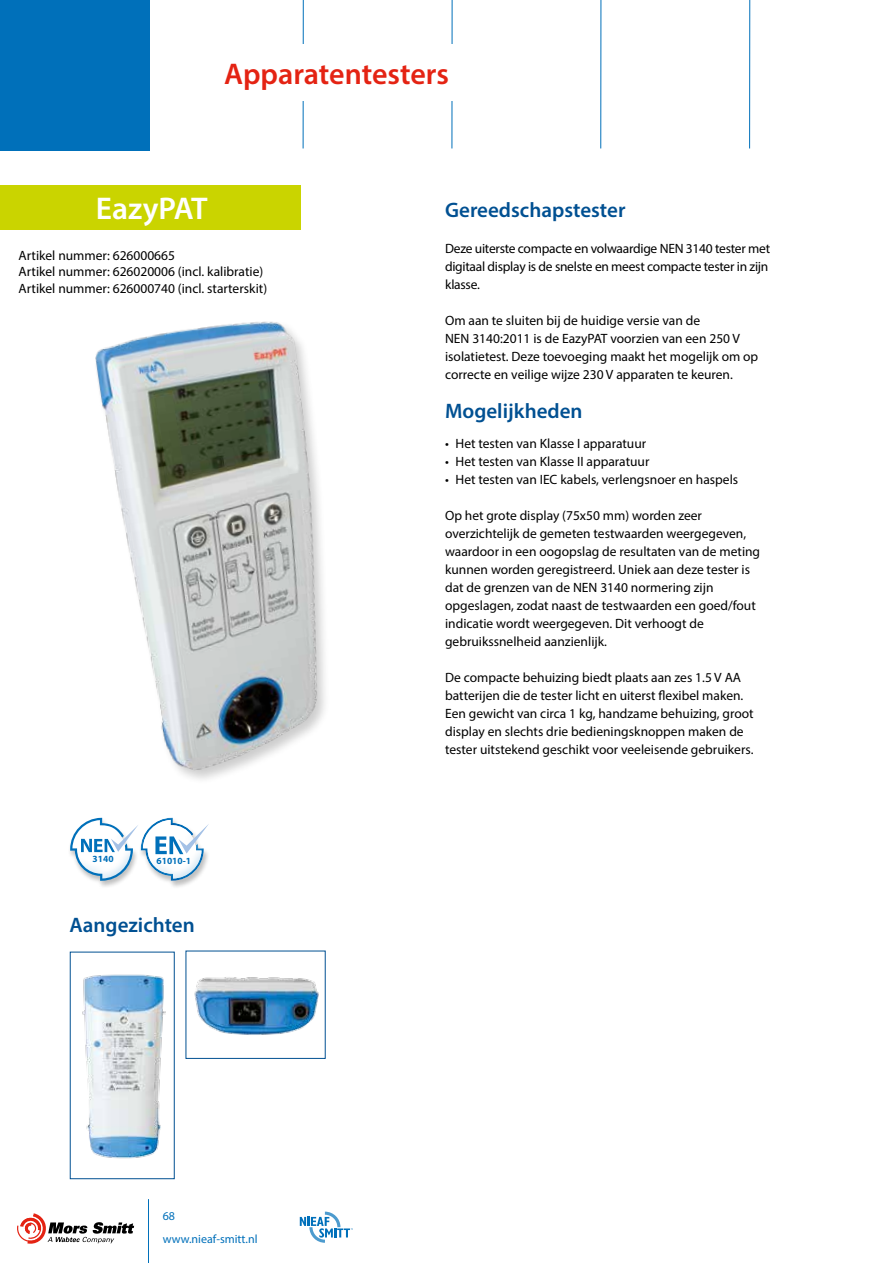
<style>
.page{position:relative;width:893px;height:1263px;background:#fff}
.page>*{position:absolute;margin:0;border:0;box-sizing:border-box;transform-origin:0 0}
.t1{font:600 31.5px "Myriad Pro";color:#fff}
.t2{font:600 30px "Myriad Pro";color:#e42313}
.t3{font:600 21px "Myriad Pro";color:#005092}
.t4{font:13.5px/18px "Myriad Pro";color:#000}
.t5{font:13.5px/18px "Myriad Pro";letter-spacing:-.02em;color:#000}
.t6{font:12px/22.5px "Myriad Pro";color:#0070ba}
.t7{font:700 9.45px "Myriad Pro";color:#0070ba}
</style>
<div class="page">
<svg style="left:300px;top:1211px;width:53px;height:32px"></svg>
<svg style="left:17px;top:1213px;width:117px;height:31px"></svg>
<hr style="left:303px;top:0;width:1px;height:148px;background:#0070ba">
<hr style="left:452px;top:0;width:1px;height:148px;background:#0070ba">
<hr style="left:600px;top:0;width:1px;height:148px;background:#0070ba">
<hr style="left:749px;top:0;width:1px;height:148px;background:#0070ba">
<div style="left:0;top:0;width:150px;height:151px;background:#0070ba"></div>
<hr style="left:148px;top:1199px;width:1px;height:64px;background:#0070ba">
<div style="left:224px;top:45px;width:284px;height:56px;background:#fff"></div>
<div style="left:0;top:185px;width:301px;height:44px;background:#cad400"></div>
<img style="left:95px;top:321px;width:230px;height:458px">
<img style="left:194px;top:977px;width:125px;height:58px">
<img style="left:82px;top:974px;width:84px;height:185px">
<div style="left:138px;top:817px;width:72px;height:72px;background:#000;opacity:.25"></div>
<div style="left:138px;top:815px;width:66px;height:63px;background:#fff"></div>
<div style="left:67px;top:817px;width:72px;height:72px;background:#000;opacity:.25"></div>
<div style="left:67px;top:816px;width:66px;height:52px;background:#fff"></div>
<div style="left:67px;top:825px;width:66px;height:56px;background:#fff"></div>
<svg style="left:70px;top:818px;width:139px;height:63px"></svg>
<h2 class="t2" style="left:224px;top:55px;width:68px">Solar</h2>
<h2 class="t2" style="left:224px;top:55px;width:226px">Apparatentesters</h2>
<h1 class="t1" style="left:96px;top:188px;width:114px">EazyPAT</h1>
<p class="t4" style="left:19px;top:247px;width:250px;line-height:16.5px">Artikel nummer: 626000665<br>Artikel nummer: 626020006 (incl. kalibratie)<br>Artikel nummer: 626000740 (incl. starterskit)</p>
<p class="t7" style="left:93px;top:853px;width:22px">3140</p>
<p class="t7" style="left:157px;top:855px;width:36px">61010-1</p>
<h3 class="t3" style="left:70px;top:911px;width:127px">Aangezichten</h3>
<p class="t6" style="left:163px;top:1204px;width:96px">68 www.nieaf-smitt.nl</p>
<h3 class="t3" style="left:445px;top:196px;width:182px">Gereedschapstester</h3>
<p class="t5" style="left:445px;top:239px;width:327px">Deze uiterste compacte en volwaardige NEN 3140 tester met digitaal display is de snelste en meest compacte tester in zijn klasse.</p>
<p class="t4" style="left:445px;top:311px;width:315px">Om aan te sluiten bij de huidige versie van de<br>NEN 3140:2011 is de EazyPAT voorzien van een 250 V isolatietest. Deze toevoeging maakt het mogelijk om op correcte en veilige wijze 230 V apparaten te keuren.</p>
<h3 class="t3" style="left:445px;top:397px;width:139px">Mogelijkheden</h3>
<p class="t4" style="left:445px;top:434px;width:203px">• Het testen van Klasse I apparatuur</p>
<p class="t4" style="left:445px;top:452px;width:206px">• Het testen van Klasse II apparatuur</p>
<p class="t4" style="left:445px;top:470px;width:295px">• Het testen van IEC kabels, verlengsnoer en haspels</p>
<p class="t4" style="left:445px;top:506px;width:317px">Op het grote display (75x50 mm) worden zeer overzichtelijk de gemeten testwaarden weergegeven, waardoor in een oogopslag de resultaten van de meting kunnen worden geregistreerd. Uniek aan deze tester is dat de grenzen van de NEN 3140 normering zijn opgeslagen, zodat naast de testwaarden een goed/fout indicatie wordt weergegeven. Dit verhoogt de gebruikssnelheid aanzienlijk.</p>
<p class="t4" style="left:445px;top:668px;width:310px">De compacte behuizing biedt plaats aan zes 1.5 V AA batterijen die de tester licht en uiterst flexibel maken.<br>Een gewicht van circa 1 kg, handzame behuizing, groot display en slechts drie bedieningsknoppen maken de tester uitstekend geschikt voor veeleisende gebruikers.</p>
</div>
